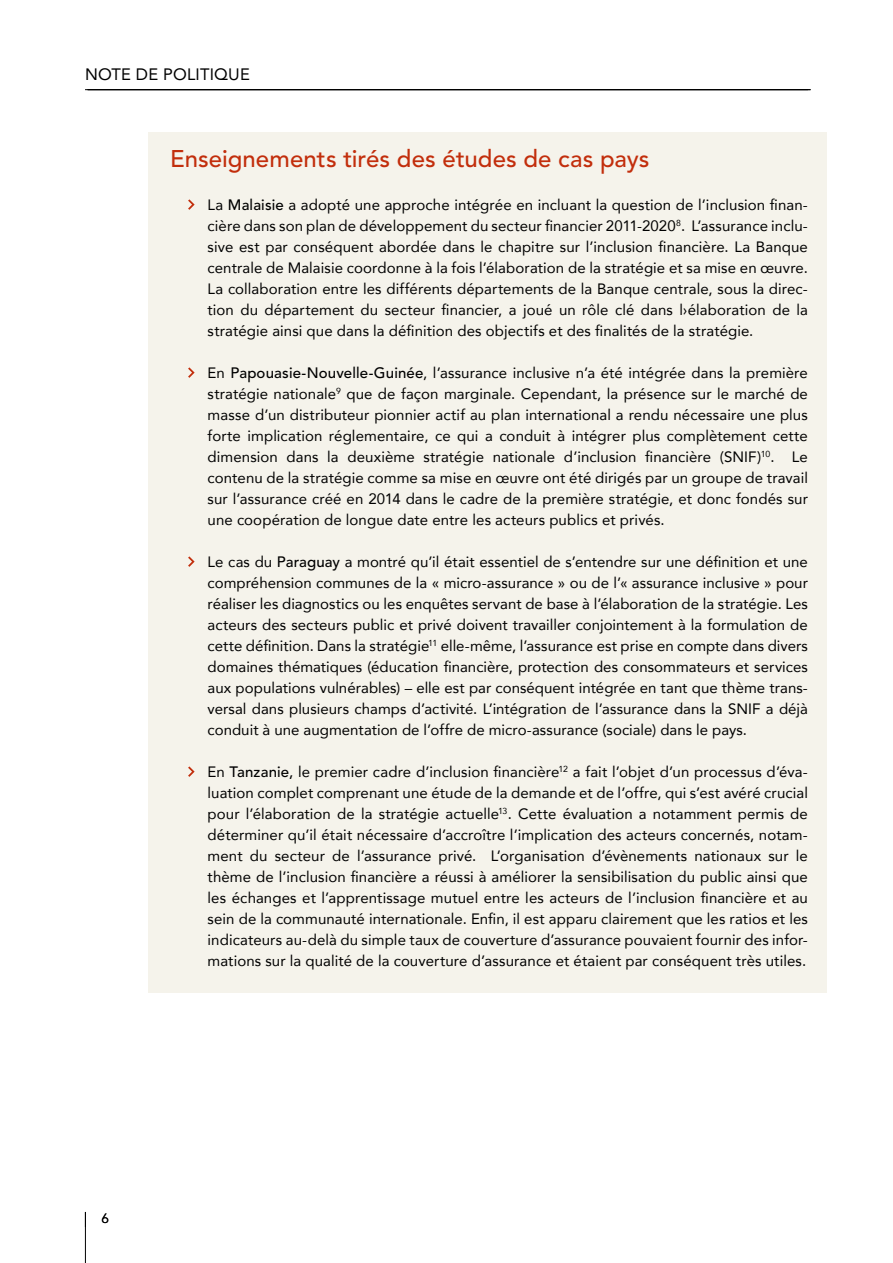
<style>
.page{position:relative;width:893px;height:1263px;background:#fff}
.page>*{position:absolute;margin:0;border:0;box-sizing:border-box;transform-origin:0 0}
.t1{font:500 24px "Avenir";color:#c22e0c}
.t2{font:16.5px "Avenir";letter-spacing:.015em;color:#000}
.t3{font:15px/21px "Avenir";letter-spacing:.005em;color:#000;text-align:justify}
.t4{font:13.5px "Avenir";color:#000}
.s1{font-weight:500}
</style>
<div class="page">
<hr style="left:85px;top:1212px;width:1px;height:51px;background:#000">
<div style="left:148px;top:132px;width:678px;height:860px;background:#f5f3eb"></div>
<svg style="left:188px;top:199px;width:7px;height:11px"></svg>
<svg style="left:188px;top:367px;width:7px;height:11px"></svg>
<svg style="left:188px;top:556px;width:7px;height:11px"></svg>
<svg style="left:188px;top:766px;width:7px;height:11px"></svg>
<hr style="left:88px;top:89px;width:723px;height:1px;background:#000">
<hr style="left:85px;top:89px;width:723px;height:1px;background:#000">
<p class="t2" style="left:85px;top:61px;width:166px">NOTE DE POLITIQUE</p>
<h1 class="t1" style="left:170px;top:145px;width:481px">Enseignements tirés des études de cas pays</h1>
<p class="t3" style="left:208px;top:194px;width:602px">La <span class="s1">Malaisie</span> a adopté une approche intégrée en incluant la question de l’inclusion finan&shy;cière dans son plan de développement du secteur financier 2011-2020<sup>8</sup>. L’assurance inclu&shy;sive est par conséquent abordée dans le chapitre sur l’inclusion financière. La Banque centrale de Malaisie coordonne à la fois l’élaboration de la stratégie et sa mise en œuvre.<br>La collaboration entre les différents départements de la Banque centrale, sous la direc&shy;tion du département du secteur financier, a joué un rôle clé dans l›élaboration de la stratégie ainsi que dans la définition des objectifs et des finalités de la stratégie.</p>
<p class="t3" style="left:208px;top:362px;width:602px">En <span class="s1">Papouasie-Nouvelle-Guinée</span>, l’assurance inclusive n’a été intégrée dans la première stratégie nationale<sup>9</sup> que de façon marginale. Cependant, la présence sur le marché de masse d’un distributeur pionnier actif au plan international a rendu nécessaire une plus forte implication réglementaire, ce qui a conduit à intégrer plus complètement cette dimension dans la deuxième stratégie nationale d’inclusion financière (SNIF)<sup>10</sup>. Le contenu de la stratégie comme sa mise en œuvre ont été dirigés par un groupe de travail sur l’assurance créé en 2014 dans le cadre de la première stratégie, et donc fondés sur une coopération de longue date entre les acteurs publics et privés.</p>
<p class="t3" style="left:208px;top:551px;width:602px">Le cas du <span class="s1">Paraguay</span> a montré qu’il était essentiel de s’entendre sur une définition et une compréhension communes de la « micro-assurance » ou de l’« assurance inclusive » pour réaliser les diagnostics ou les enquêtes servant de base à l’élaboration de la stratégie. Les acteurs des secteurs public et privé doivent travailler conjointement à la formulation de cette définition. Dans la stratégie<sup>11</sup> elle-même, l’assurance est prise en compte dans divers domaines thématiques (éducation financière, protection des consommateurs et services aux populations vulnérables) – elle est par conséquent intégrée en tant que thème trans&shy;versal dans plusieurs champs d’activité. L’intégration de l’assurance dans la SNIF a déjà conduit à une augmentation de l’offre de micro-assurance (sociale) dans le pays.</p>
<p class="t3" style="left:208px;top:761px;width:602px">En <span class="s1">Tanzanie,</span> le premier cadre d’inclusion financière<sup>12</sup> a fait l’objet d’un processus d’éva&shy;luation complet comprenant une étude de la demande et de l’offre, qui s’est avéré crucial pour l’élaboration de la stratégie actuelle<sup>13</sup>. Cette évaluation a notamment permis de déterminer qu’il était nécessaire d’accroître l’implication des acteurs concernés, notam&shy;ment du secteur de l’assurance privé. L’organisation d’évènements nationaux sur le thème de l’inclusion financière a réussi à améliorer la sensibilisation du public ainsi que les échanges et l’apprentissage mutuel entre les acteurs de l’inclusion financière et au sein de la communauté internationale. Enfin, il est apparu clairement que les ratios et les indicateurs au-delà du simple taux de couverture d’assurance pouvaient fournir des infor&shy;mations sur la qualité de la couverture d’assurance et étaient par conséquent très utiles.</p>
<p class="t4" style="left:101px;top:1210px;width:9px">6</p>
</div>
